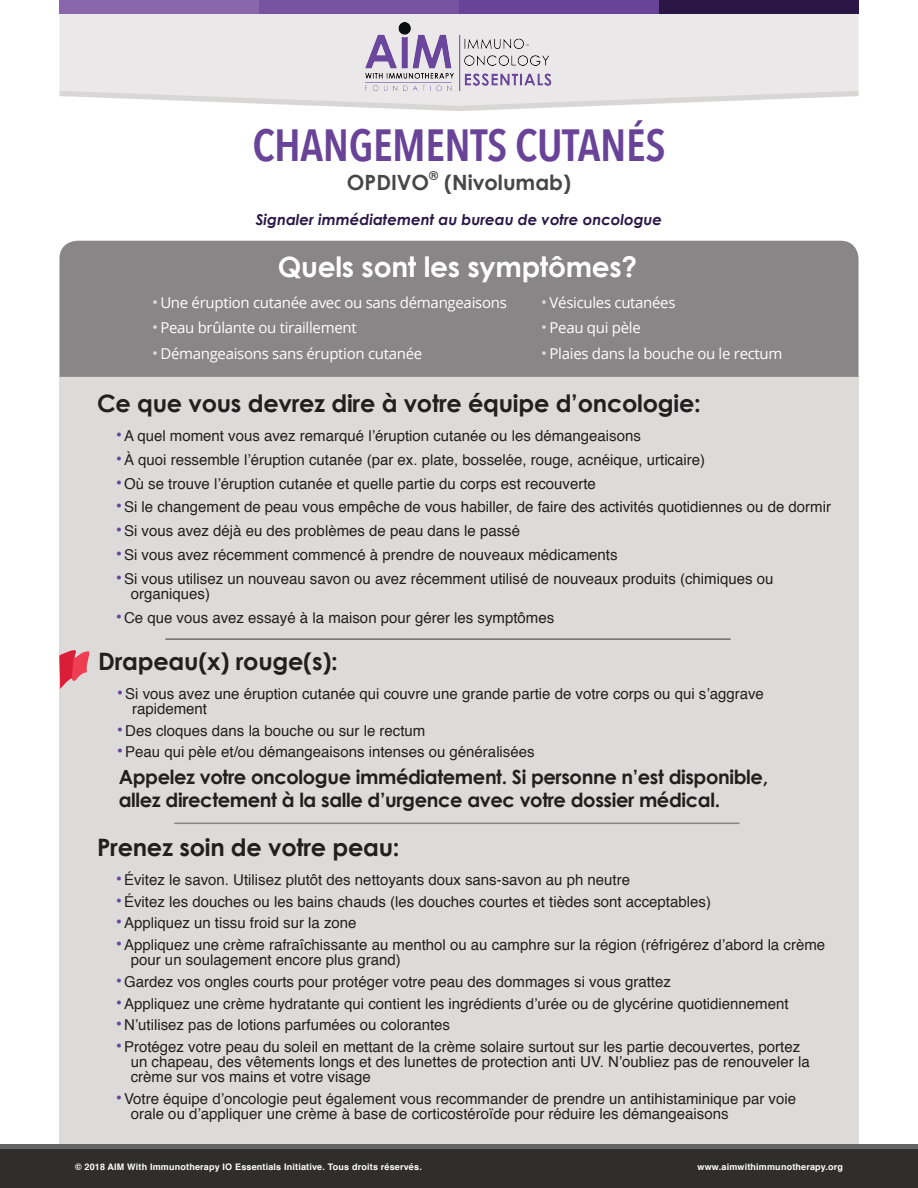
<style>
.page{position:relative;width:918px;height:1188px;background:#fff}
.page>*{position:absolute;margin:0;border:0;box-sizing:border-box;transform-origin:0 0}
.t1{font:600 45px "Avenir Next Condensed";letter-spacing:-.01em;color:#684398}
.t2{font:700 28.05px "Century Gothic";letter-spacing:-.01em;color:#fff}
.t3{font:700 24px "Century Gothic";letter-spacing:-.01em;color:#231f20}
.t4{font:700 21px "Century Gothic";color:#484747}
.t5{font:700 19.5px/22.5px "Century Gothic";letter-spacing:-.02em;color:#231f20}
.t6{font:15px/15px "Helvetica";color:#231f20}
.t7{font:15px "Open Sans";letter-spacing:-.02em;color:#fff}
.t8{font:italic 700 15px "Century Gothic";color:#2b1746}
.t9{font:700 12.3px "Century Gothic";color:#484747}
.t10{font:700 9px "Helvetica";letter-spacing:.02em;color:#fff}
.s1{font-family:"Helvetica";font-size:16.5px;color:#dcdbda}
.s2{font-size:18px;color:#684398}
</style>
<div class="page">
<div style="left:59px;top:377px;width:800px;height:775px;background:#dcdbda"></div>
<hr style="left:175px;top:823px;width:564px;height:1px;background:#898686">
<div style="left:59px;top:241px;width:800px;height:136px;background:#888686"></div>
<div style="left:0;top:1149px;width:918px;height:39px;background:#2f2e2d"></div>
<div style="left:0;top:1144px;width:918px;height:5px;background:#656464"></div>
<svg style="left:59px;top:650px;width:31px;height:39px"></svg>
<hr style="left:166px;top:638px;width:564px;height:2px;background:#6c6b6a">
<svg style="left:329px;top:106px;width:260px;height:5px"></svg>
<svg style="left:59px;top:14px;width:800px;height:92px;background:#e9e8e7"></svg>
<div style="left:59px;top:0;width:200px;height:14px;background:#8a67ac"></div>
<div style="left:259px;top:0;width:200px;height:14px;background:#7752a1"></div>
<div style="left:659px;top:0;width:200px;height:14px;background:#2b1746"></div>
<div style="left:459px;top:0;width:200px;height:14px;background:#684398"></div>
<img style="left:365px;top:23px;width:188px;height:68px">
<p class="t1" style="left:252px;top:106px;width:415px">CHANGEMENTS CUTANÉS</p>
<p class="t4" style="left:347px;top:167px;width:84px">OPDIVO</p>
<p class="t9" style="left:429px;top:166px;width:11px">®</p>
<p class="t4" style="left:444px;top:167px;width:128px">(Nivolumab)</p>
<p class="t8" style="left:256px;top:208px;width:408px">Signaler immédiatement au bureau de votre oncologue</p>
<p class="t2" style="left:278px;top:246px;width:361px">Quels sont les symptômes?</p>
<p class="t7" style="left:152px;top:292px;width:356px"><span class="s1">•</span> Une éruption cutanée avec ou sans démangeaisons</p>
<p class="t7" style="left:152px;top:317px;width:206px"><span class="s1">•</span> Peau brûlante ou tiraillement</p>
<p class="t7" style="left:152px;top:343px;width:272px"><span class="s1">•</span> Démangeaisons sans éruption cutanée</p>
<p class="t3" style="left:97px;top:385px;width:605px">Ce que vous devrez dire à votre équipe d’oncologie:</p>
<p class="t6" style="left:116px;top:428px;width:527px"><span class="s2">•</span>A quel moment vous avez remarqué l’éruption cutanée ou les démangeaisons</p>
<p class="t6" style="left:116px;top:452px;width:591px"><span class="s2">•</span>À quoi ressemble l’éruption cutanée (par ex. plate, bosselée, rouge, acnéique, urticaire)</p>
<p class="t6" style="left:116px;top:476px;width:482px"><span class="s2">•</span>Où se trouve l’éruption cutanée et quelle partie du corps est recouverte</p>
<p class="t6" style="left:116px;top:500px;width:717px"><span class="s2">•</span>Si le changement de peau vous empêche de vous habiller, de faire des activités quotidiennes ou de dormir</p>
<p class="t6" style="left:116px;top:524px;width:406px"><span class="s2">•</span>Si vous avez déjà eu des problèmes de peau dans le passé</p>
<p class="t6" style="left:116px;top:548px;width:503px"><span class="s2">•</span>Si vous avez récemment commencé à prendre de nouveaux médicaments</p>
<p class="t6" style="left:131px;top:572px;width:644px;text-indent:-15px"><span class="s2">•</span>Si vous utilisez un nouveau savon ou avez récemment utilisé de nouveaux produits (chimiques ou organiques)</p>
<p class="t6" style="left:116px;top:611px;width:440px"><span class="s2">•</span>Ce que vous avez essayé à la maison pour gérer les symptômes</p>
<p class="t7" style="left:541px;top:292px;width:136px"><span class="s1">•</span> Vésicules cutanées</p>
<p class="t7" style="left:541px;top:317px;width:101px"><span class="s1">•</span> Peau qui pèle</p>
<p class="t7" style="left:541px;top:343px;width:243px"><span class="s1">•</span> Plaies dans la bouche ou le rectum</p>
<p class="t3" style="left:98px;top:643px;width:241px">Drapeau(x) rouge(s):</p>
<p class="t6" style="left:132px;top:687px;width:633px;text-indent:-15px"><span class="s2">•</span>Si vous avez une éruption cutanée qui couvre une grande partie de votre corps ou qui s’aggrave rapidement</p>
<p class="t6" style="left:117px;top:723px;width:310px"><span class="s2">•</span>Des cloques dans la bouche ou sur le rectum</p>
<p class="t6" style="left:117px;top:745px;width:419px"><span class="s2">•</span>Peau qui pèle et/ou démangeaisons intenses ou généralisées</p>
<p class="t5" style="left:119px;top:765px;width:651px">Appelez votre oncologue immédiatement. Si personne n’est disponible, allez directement à la salle d’urgence avec votre dossier médical.</p>
<p class="t3" style="left:97px;top:830px;width:304px">Prenez soin de votre peau:</p>
<p class="t6" style="left:116px;top:873px;width:516px"><span class="s2">•</span>Évitez le savon. Utilisez plutôt des nettoyants doux sans-savon au ph neutre</p>
<p class="t6" style="left:116px;top:894px;width:597px"><span class="s2">•</span>Évitez les douches ou les bains chauds (les douches courtes et tièdes sont acceptables)</p>
<p class="t6" style="left:116px;top:916px;width:242px"><span class="s2">•</span>Appliquez un tissu froid sur la zone</p>
<p class="t6" style="left:131px;top:938px;width:696px;text-indent:-15px"><span class="s2">•</span>Appliquez une crème rafraîchissante au menthol ou au camphre sur la région (réfrigérez d’abord la crème pour un soulagement encore plus grand)</p>
<p class="t6" style="left:116px;top:975px;width:557px"><span class="s2">•</span>Gardez vos ongles courts pour protéger votre peau des dommages si vous grattez</p>
<p class="t6" style="left:116px;top:996px;width:674px"><span class="s2">•</span>Appliquez une crème hydratante qui contient les ingrédients d’urée ou de glycérine quotidiennement</p>
<p class="t6" style="left:116px;top:1018px;width:336px"><span class="s2">•</span>N’utilisez pas de lotions parfumées ou colorantes</p>
<p class="t6" style="left:131px;top:1040px;width:681px;text-indent:-15px"><span class="s2">•</span>Protégez votre peau du soleil en mettant de la crème solaire surtout sur les partie decouvertes, portez un chapeau, des vêtements longs et des lunettes de protection anti UV. N’oubliez pas de renouveler la crème sur vos mains et votre visage</p>
<p class="t6" style="left:131px;top:1092px;width:667px;text-indent:-15px"><span class="s2">•</span>Votre équipe d’oncologie peut également vous recommander de prendre un antihistaminique par voie orale ou d’appliquer une crème à base de corticostéroïde pour réduire les démangeaisons</p>
<p class="t10" style="left:75px;top:1159px;width:348px">© 2018 AIM With Immunotherapy IO Essentials Initiative. Tous droits réservés.</p>
<p class="t10" style="left:698px;top:1159px;width:147px">www.aimwithimmunotherapy.org</p>
</div>
